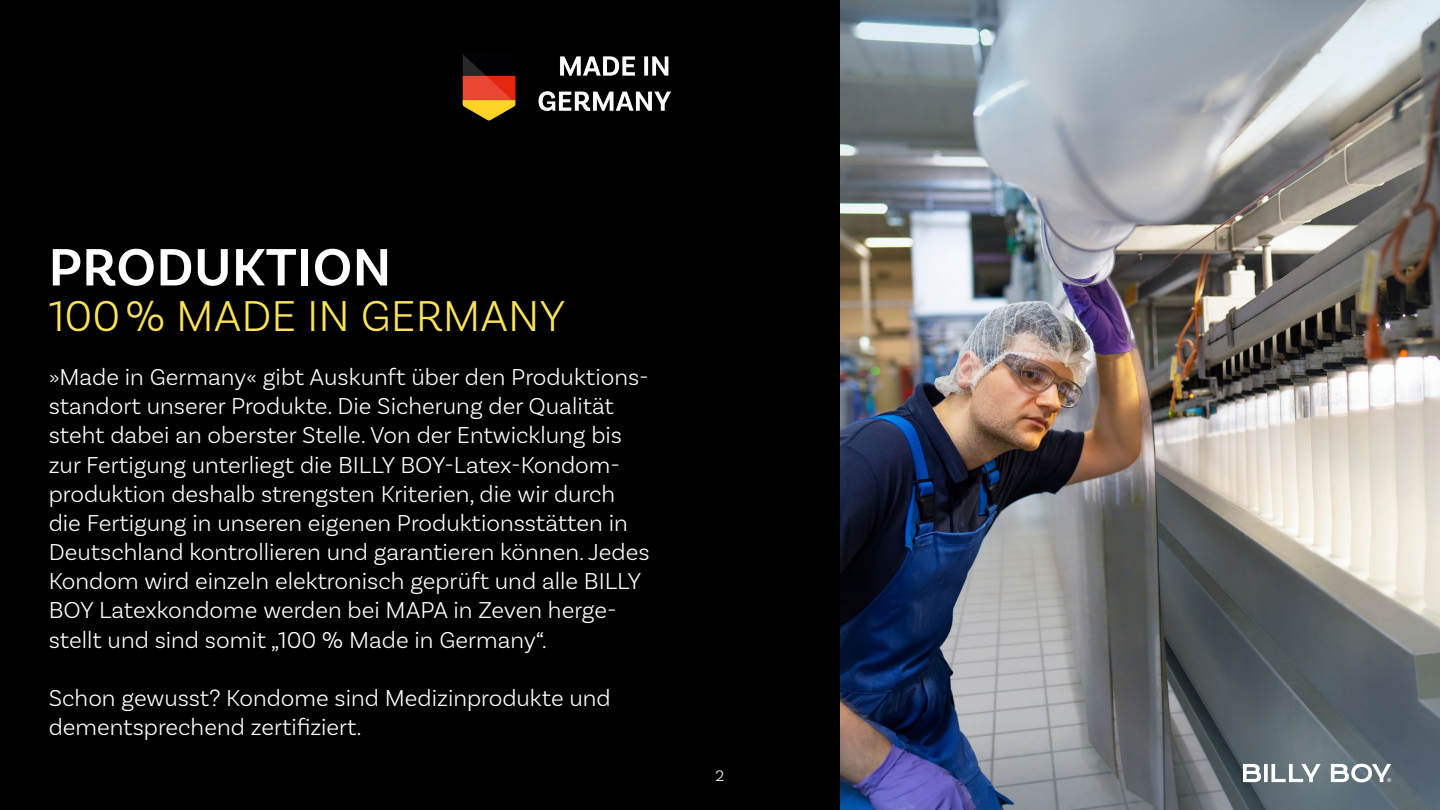
<style>
.page{position:relative;width:1440px;height:810px;background:#000}
.page>*{position:absolute;margin:0;border:0;box-sizing:border-box;transform-origin:0 0}
.t1{font:600 55.12px "Basic Sans";letter-spacing:.01em;color:#fff}
.t2{font:300 45.6px "Basic Sans";color:#f9e459}
.t3{font:300 24.3px/29.2px "Basic Sans";color:#fff}
.t4{font:300 16.12px "Basic Sans";color:#fff}
</style>
<div class="page">
<img style="left:840px;top:0;width:600px;height:810px">
<img style="left:462px;top:54px;width:209px;height:67px">
<svg style="left:1243px;top:764px;width:148px;height:18px"></svg>
<h1 class="t1" style="left:49px;top:234px;width:344px">PRODUKTION</h1>
<h2 class="t2" style="left:49px;top:289px;width:518px">100% MADE IN GERMANY</h2>
<p class="t3" style="left:49px;top:362px;width:602px">»Made in Germany« gibt Auskunft über den Produktions-</p>
<p class="t3" style="left:49px;top:420px;width:575px">steht dabei an oberster Stelle. Von der Entwicklung bis</p>
<p class="t3" style="left:49px;top:479px;width:568px">produktion deshalb strengsten Kriterien, die wir durch</p>
<p class="t3" style="left:49px;top:391px;width:567px">standort unserer Produkte. Die Sicherung der Qualität</p>
<p class="t3" style="left:49px;top:450px;width:573px">zur Fertigung unterliegt die BILLY BOY-Latex-Kondom-</p>
<p class="t3" style="left:49px;top:508px;width:602px">die Fertigung in unseren eigenen Produktionsstätten in<br>Deutschland kontrollieren und garantieren können. Jedes<br>Kondom wird einzeln elektronisch geprüft und alle BILLY</p>
<p class="t3" style="left:49px;top:625px;width:500px">stellt und sind somit „100 % Made in Germany .”</p>
<p class="t3" style="left:49px;top:595px;width:569px">BOY Latexkondome werden bei MAPA in Zeven herge-</p>
<p class="t3" style="left:49px;top:683px;width:564px">Schon gewusst? Kondome sind Medizinprodukte und dementsprechend zertifiziert.</p>
<p class="t4" style="left:716px;top:766px;width:10px">2</p>
</div>
